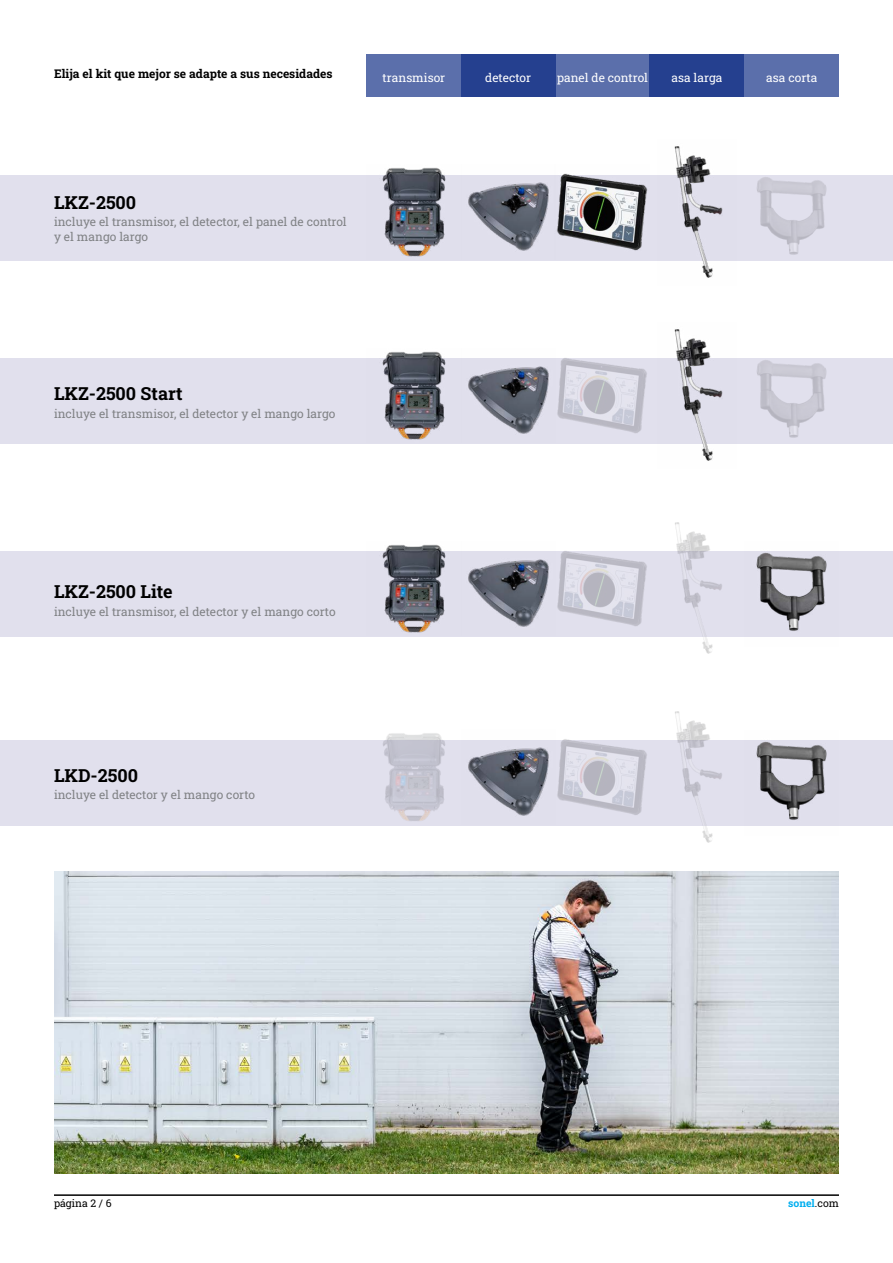
<style>
.page{position:relative;width:893px;height:1263px;background:#fff}
.page>*{position:absolute;margin:0;border:0;box-sizing:border-box;transform-origin:0 0}
.t1{font:18px "Roboto Slab";color:#000}
.t2{font:12px/14.4px "Roboto Slab";color:#808285}
.t3{font:12px "Roboto Slab";color:#fff}
.t4{font:12px "Roboto Slab";color:#000}
.t5{font:10.5px "Roboto Slab";color:#000}
.t6{font:10.5px "Roboto Slab";color:#00aeef}
.s1{color:#000}
</style>
<div class="page">
<hr style="left:54px;top:1194px;width:785px;height:2px;background:#000">
<div style="left:0;top:552px;width:893px;height:85px;background:#e1e0ed"></div>
<div style="left:0;top:175px;width:893px;height:85px;background:#e1e0ed"></div>
<div style="left:0;top:358px;width:893px;height:85px;background:#e1e0ed"></div>
<div style="left:0;top:740px;width:893px;height:85px;background:#e1e0ed"></div>
<img style="left:367px;top:544px;width:282px;height:89px">
<img style="left:382px;top:167px;width:266px;height:90px">
<img style="left:382px;top:351px;width:265px;height:89px">
<img style="left:383px;top:733px;width:264px;height:88px">
<img style="left:745px;top:551px;width:94px;height:80px">
<img style="left:745px;top:177px;width:94px;height:84px">
<img style="left:745px;top:360px;width:94px;height:84px">
<img style="left:657px;top:522px;width:79px;height:132px">
<img style="left:657px;top:146px;width:79px;height:132px">
<img style="left:657px;top:329px;width:79px;height:132px">
<img style="left:657px;top:711px;width:79px;height:132px">
<img style="left:745px;top:741px;width:94px;height:85px">
<div style="left:367px;top:54px;width:94px;height:43px;background:#5b6fab"></div>
<div style="left:745px;top:54px;width:94px;height:43px;background:#5b6fab"></div>
<div style="left:555px;top:54px;width:95px;height:43px;background:#5b6fab"></div>
<div style="left:461px;top:54px;width:94px;height:43px;background:#25408f"></div>
<div style="left:650px;top:54px;width:94px;height:43px;background:#25408f"></div>
<img style="left:54px;top:871px;width:785px;height:302px">
<p class="t4" style="left:54px;top:66px;width:280px">Elija el kit que mejor se adapte a sus necesidades</p>
<p class="t3" style="left:383px;top:69px;width:64px">transmisor</p>
<p class="t3" style="left:485px;top:69px;width:47px">detector</p>
<p class="t3" style="left:557px;top:69px;width:92px">panel de control</p>
<p class="t3" style="left:671px;top:69px;width:53px">asa larga</p>
<p class="t3" style="left:766px;top:69px;width:53px">asa corta</p>
<h1 class="t1" style="left:54px;top:190px;width:84px">LKZ-2500</h1>
<p class="t2" style="left:54px;top:214px;width:294px">incluye el transmisor, el detector, el panel de control y el mango largo</p>
<h1 class="t1" style="left:54px;top:381px;width:130px">LKZ-2500 Start</h1>
<p class="t2" style="left:54px;top:406px;width:283px">incluye el transmisor, el detector y el mango largo</p>
<h1 class="t1" style="left:54px;top:579px;width:120px">LKZ-2500 Lite</h1>
<p class="t2" style="left:54px;top:604px;width:283px">incluye el transmisor, el detector y el mango corto</p>
<h1 class="t1" style="left:54px;top:763px;width:85px">LKD-2500</h1>
<p class="t2" style="left:54px;top:787px;width:203px">incluye el detector y el mango corto</p>
<p class="t5" style="left:54px;top:1196px;width:59px">página 2 / 6</p>
<p class="t6" style="left:788px;top:1196px;width:52px">sonel<span class="s1">.com</span></p>
</div>
